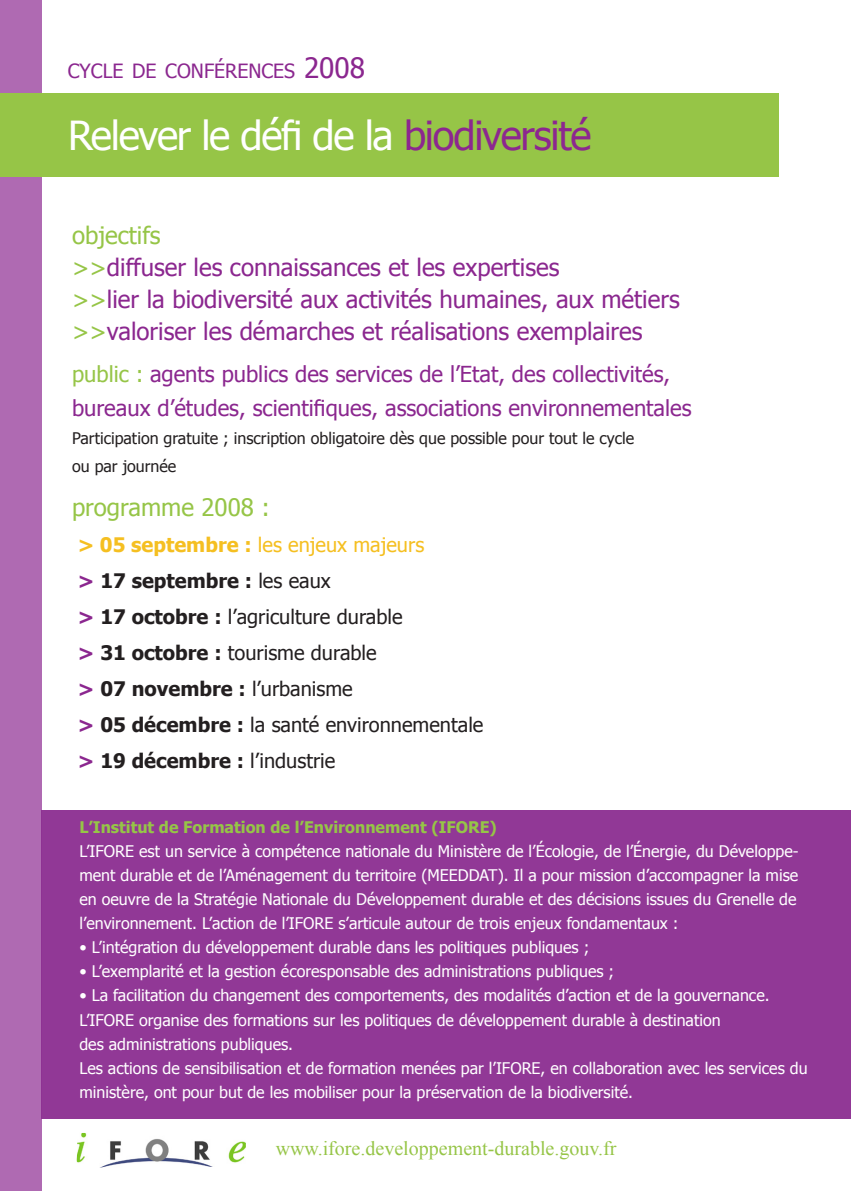
<style>
.page{position:relative;width:851px;height:1191px;background:#fff}
.page>*{position:absolute;margin:0;border:0;box-sizing:border-box;transform-origin:0 0}
.t1{font:40px "Tahoma";letter-spacing:-.03em;color:#fff}
.t2{font:24px "Tahoma";color:#8b278f}
.t3{font:24px "Tahoma";color:#96c547}
.t4{font:22px/34px "Tahoma";color:#8b278f}
.t5{font:20px "Tahoma";color:#231f20}
.t6{font:700 20px "Tahoma";color:#231f20}
.t7{font:20px "Times New Roman";color:#96c547}
.t8{font:20px "Tahoma";color:#f5bf21}
.t9{font:19.6px "Tahoma";color:#8b278f}
.t10{font:16px/24px "Tahoma";color:#fff}
.t11{font:16px "Tahoma";color:#231f20}
.t12{font:700 16px "Tahoma";color:#96c547}
.s1{font-size:28px}
.s2{color:#8c278f}
.s3{color:#96c547}
.s4{font-weight:700}
.s5{color:#8b278f}
.s6{font-weight:400}
.s7{font-weight:700;color:#8b278f}
</style>
<div class="page">
<div style="left:0;top:0;width:42px;height:1191px;background:#af6ab2"></div>
<div style="left:0;top:93px;width:778px;height:84px;background:#96c547"></div>
<div style="left:41px;top:811px;width:809px;height:308px;background:#913896"></div>
<img style="left:76px;top:1133px;width:170px;height:34px">
<p class="t9" style="left:68px;top:58px;width:299px">CYCLE DE CONFÉRENCES <span class="s1">2008</span></p>
<p class="t1" style="left:68px;top:109px;width:525px">Relever le défi de la <span class="s2">biodiversité</span></p>
<p class="t3" style="left:72px;top:219px;width:90px">objectifs</p>
<p class="t2" style="left:72px;top:251px;width:489px"><span class="s3">&gt;&gt;</span>diffuser les connaissances et les expertises</p>
<p class="t2" style="left:72px;top:283px;width:609px"><span class="s3">&gt;&gt;</span>lier la biodiversité aux activités humaines, aux métiers</p>
<p class="t2" style="left:72px;top:315px;width:572px"><span class="s3">&gt;&gt;</span>valoriser les démarches et réalisations exemplaires</p>
<p class="t4" style="left:72px;top:356px;width:621px"><span class="s3">public :</span> agents publics des services de l’Etat, des collectivités, bureaux d’études, scientifiques, associations environnementales</p>
<p class="t11" style="left:72px;top:427px;width:563px">Participation gratuite ; inscription obligatoire dès que possible pour tout le cycle</p>
<p class="t11" style="left:72px;top:455px;width:106px">ou par journée</p>
<p class="t3" style="left:72px;top:491px;width:199px">programme 2008 :</p>
<p class="t8" style="left:78px;top:531px;width:348px"><span class="s4">&gt; 05 septembre :</span> les enjeux majeurs</p>
<p class="t6" style="left:78px;top:567px;width:254px"><span class="s5">&gt;</span> 17 septembre : <span class="s6">les eaux</span></p>
<p class="t5" style="left:78px;top:603px;width:326px"><span class="s7">&gt;</span> <span class="s4">17 octobre :</span> l’agriculture durable</p>
<p class="t5" style="left:78px;top:639px;width:300px"><span class="s7">&gt;</span> <span class="s4">31 octobre :</span> tourisme durable</p>
<p class="t6" style="left:78px;top:675px;width:276px"><span class="s5">&gt;</span> 07 novembre : <span class="s6">l’urbanisme</span></p>
<p class="t5" style="left:78px;top:711px;width:407px"><span class="s7">&gt;</span> <span class="s4">05 décembre :</span> la santé environnementale</p>
<p class="t6" style="left:78px;top:747px;width:259px"><span class="s5">&gt;</span> 19 décembre : <span class="s6">l’industrie</span></p>
<p class="t12" style="left:79px;top:816px;width:419px">L’Institut de Formation de l’Environnement (IFORE)</p>
<p class="t10" style="left:79px;top:839px;width:720px">L’IFORE est un service à compétence nationale du Ministère de l’Écologie, de l’Énergie, du Développe&shy;ment durable et de l’Aménagement du territoire (MEEDDAT). Il a pour mission d’accompagner la mise en oeuvre de la Stratégie Nationale du Développement durable et des décisions issues du Grenelle de l’environnement. L’action de l’IFORE s’articule autour de trois enjeux fondamentaux :</p>
<p class="t10" style="left:79px;top:935px;width:511px">• L’intégration du développement durable dans les politiques publiques ;</p>
<p class="t10" style="left:79px;top:959px;width:536px">• L’exemplarité et la gestion écoresponsable des administrations publiques ;</p>
<p class="t10" style="left:79px;top:983px;width:691px">• La facilitation du changement des comportements, des modalités d’action et de la gouvernance.</p>
<p class="t10" style="left:79px;top:1007px;width:642px">L’IFORE organise des formations sur les politiques de développement durable à destination</p>
<p class="t10" style="left:79px;top:1031px;width:215px">des administrations publiques.</p>
<p class="t10" style="left:79px;top:1055px;width:729px">Les actions de sensibilisation et de formation menées par l’IFORE, en collaboration avec les services du ministère, ont pour but de les mobiliser pour la préservation de la biodiversité.</p>
<p class="t7" style="left:275px;top:1135px;width:342px">www.ifore.developpement-durable.gouv.fr</p>
</div>
